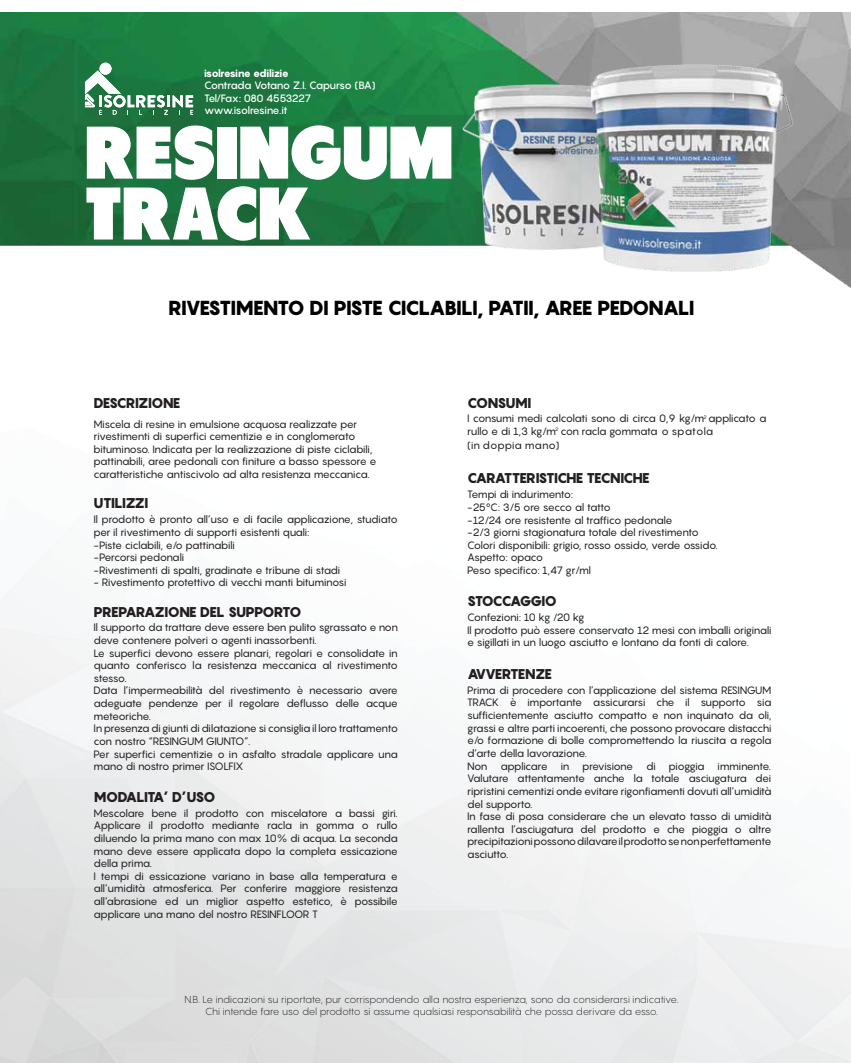
<style>
.page{position:relative;width:851px;height:1063px;background:#fff}
.page>*{position:absolute;margin:0;border:0;box-sizing:border-box;transform-origin:0 0}
.t1{font:74.25px/60.9px "Tondu Beta";color:#fff}
.t2{font:900 20px "Pangram";letter-spacing:-.07em;color:#000}
.t3{font:900 14px "Pangram";letter-spacing:-.07em;color:#231f20}
.t4{font:900 14px "Pangram";letter-spacing:-.11em;color:#231f20}
.t5{font:900 14px "Pangram";letter-spacing:-.07em;color:#221f1f}
.t6{font:10.5px/12.6px "Pangram";letter-spacing:-.06em;color:#231f20}
.t7{font:10.5px/12.6px "Pangram";letter-spacing:-.045em;color:#221f1f}
.t8{font:500 10.5px/12.6px "Pangram";letter-spacing:-.075em;color:#fff}
.t9{font:800 10.5px "Pangram";letter-spacing:-.075em;color:#fff}
.t10{font:10.5px "Pangram";color:#221f1f}
.t11{font:300 10px/12px "Pangram";letter-spacing:-.04em;color:#231f20;text-align:center}
</style>
<div class="page">
<img style="left:0;top:13px;width:850px;height:275px">
<img style="left:457px;top:59px;width:338px;height:218px">
<div style="left:99px;top:63px;width:12px;height:12px;background:#fff;border-radius:50%"></div>
<svg style="left:85px;top:71px;width:108px;height:44px"></svg>
<p class="t9" style="left:204px;top:66px;width:86px">isolresine edilizie</p>
<p class="t8" style="left:204px;top:79px;width:173px">Contrada Votano Z.I. Capurso (BA)<br>Tel/Fax: 080 4553227 www.isolresine.it</p>
<h1 class="t1" style="left:85px;top:121px;width:370px">RESINGUM<br>TRACK</h1>
<h2 class="t2" style="left:168px;top:295px;width:528px">RIVESTIMENTO DI PISTE CICLABILI, PATII, AREE PEDONALI</h2>
<h3 class="t3" style="left:93px;top:393px;width:88px">DESCRIZIONE</h3>
<p class="t6" style="left:93px;top:417px;width:284px">Miscela di resine in emulsione acquosa realizzate per rivestimenti di superfici cementizie e in conglomerato bituminoso. Indicata per la realizzazione di piste ciclabili, pattinabili, aree pedonali con finiture a basso spessore e caratteristiche antiscivolo ad alta resistenza meccanica.</p>
<h3 class="t5" style="left:467px;top:393px;width:66px">CONSUMI</h3>
<p class="t10" style="left:467px;top:438px;width:94px">(in doppia mano)</p>
<p class="t7" style="left:467px;top:412px;width:301px">I consumi medi calcolati sono di circa 0,9 kg/m<sup>2</sup> applicato a rullo e di 1,3 kg/m<sup>2</sup> con racla gommata o spatola</p>
<h3 class="t3" style="left:467px;top:469px;width:184px">CARATTERISTICHE TECNICHE</h3>
<h3 class="t3" style="left:93px;top:494px;width:56px">UTILIZZI</h3>
<p class="t6" style="left:467px;top:488px;width:252px">Tempi di indurimento:<br>-25°C: 3/5 ore secco al tatto<br>-12/24 ore resistente al traffico pedonale<br>-2/3 giorni stagionatura totale del rivestimento Colori disponibili: grigio, rosso ossido, verde ossido.<br>Aspetto: opaco<br>Peso specifico: 1,47 gr/ml</p>
<p class="t6" style="left:93px;top:513px;width:306px">Il prodotto è pronto all’uso e di facile applicazione, studiato per il rivestimento di supporti esistenti quali:<br>-Piste ciclabili, e/o pattinabili<br>-Percorsi pedonali<br>-Rivestimenti di spalti, gradinate e tribune di stadi</p>
<p class="t6" style="left:93px;top:576px;width:254px">- Rivestimento protettivo di vecchi manti bituminosi</p>
<h3 class="t3" style="left:93px;top:602px;width:209px">PREPARAZIONE DEL SUPPORTO</h3>
<p class="t6" style="left:93px;top:621px;width:306px">Il supporto da trattare deve essere ben pulito sgrassato e non deve contenere polveri o agenti inassorbenti.<br>Le superfici devono essere planari, regolari e consolidate in quanto conferisco la resistenza meccanica al rivestimento stesso.<br>Data l’impermeabilità del rivestimento è necessario avere adeguate pendenze per il regolare deflusso delle acque meteoriche.<br>In presenza di giunti di dilatazione si consiglia il loro trattamento con nostro “RESINGUM GIUNTO”.<br>Per superfici cementizie o in asfalto stradale applicare una mano di nostro primer ISOLFIX</p>
<h3 class="t3" style="left:93px;top:788px;width:123px">MODALITA’ D’USO</h3>
<p class="t6" style="left:93px;top:806px;width:306px">Mescolare bene il prodotto con miscelatore a bassi giri.<br>Applicare il prodotto mediante racla in gomma o rullo diluendo la prima mano con max 10% di acqua. La seconda mano deve essere applicata dopo la completa essicazione della prima.<br>I tempi di essicazione variano in base alla temperatura e all’umidità atmosferica. Per conferire maggiore resistenza all’abrasione ed un miglior aspetto estetico, è possibile applicare una mano del nostro RESINFLOOR T</p>
<h3 class="t4" style="left:467px;top:592px;width:91px">STOCCAGGIO</h3>
<p class="t6" style="left:467px;top:611px;width:306px">Confezioni: 10 kg /20 kg<br>Il prodotto può essere conservato 12 mesi con imballi originali e sigillati in un luogo asciutto e lontano da fonti di calore.</p>
<h3 class="t3" style="left:467px;top:665px;width:86px">AVVERTENZE</h3>
<p class="t6" style="left:467px;top:684px;width:306px">Prima di procedere con l’applicazione del sistema RESINGUM TRACK è importante assicurarsi che il supporto sia sufficientemente asciutto compatto e non inquinato da oli, grassi e altre parti incoerenti, che possono provocare distacchi e/o formazione di bolle compromettendo la riuscita a regola d’arte della lavorazione.<br>Non applicare in previsione di pioggia imminente.<br>Valutare attentamente anche la totale asciugatura dei ripristini cementizi onde evitare rigonfiamenti dovuti all’umidità del supporto.<br>In fase di posa considerare che un elevato tasso di umidità rallenta l’asciugatura del prodotto e che pioggia o altre precipitazionipossonodilavareilprodottosenonperfettamente asciutto.</p>
<p class="t11" style="left:184px;top:993px;width:495px">N.B. Le indicazioni su riportate, pur corrispondendo alla nostra esperienza, sono da considerarsi indicative.<br>Chi intende fare uso del prodotto si assume qualsiasi responsabilità che possa derivare da esso.</p>
</div>
